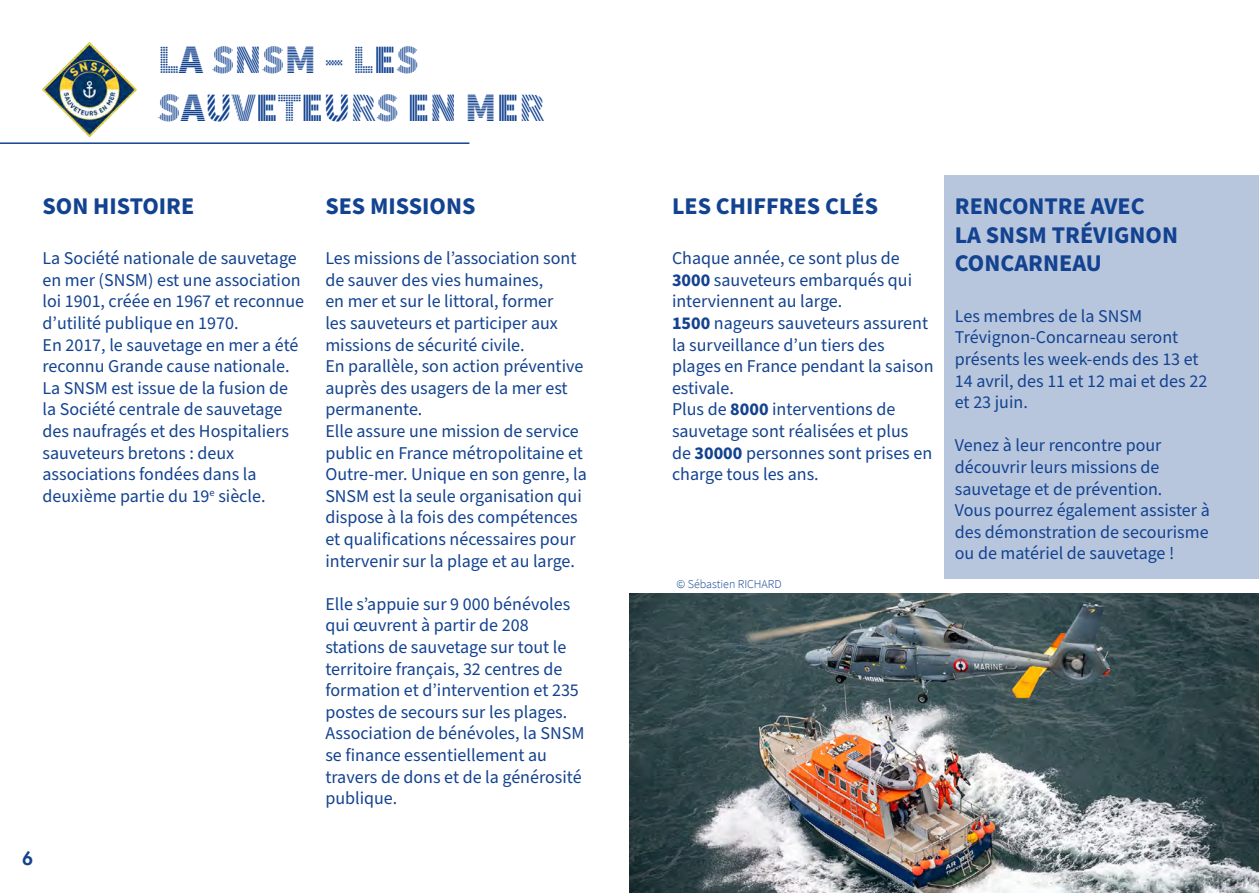
<style>
.page{position:relative;width:1259px;height:893px;background:#fff}
.page>*{position:absolute;margin:0;border:0;box-sizing:border-box;transform-origin:0 0}
.t1{font:900 40.5px/48.6px "Source Sans Pro DISPLAYV2";color:#134390}
.t2{font:700 24px/28.8px "Source Sans Pro";color:#134390}
.t3{font:18px/21.6px "Source Sans Pro";color:#134390}
.t4{font:800 18px "Futura Std";color:#134390}
.t5{font:300 12px "Source Sans Pro";color:#134390}
.s1{font-weight:700}
</style>
<div class="page">
<img style="left:629px;top:593px;width:630px;height:300px">
<hr style="left:0;top:142px;width:469px;height:2px;background:#134390">
<div style="left:944px;top:175px;width:315px;height:404px;background:#b8c6dd"></div>
<img style="left:43px;top:43px;width:93px;height:93px">
<h1 class="t1" style="left:158px;top:36px;width:388px">LA SNSM – LES<br>SAUVETEURS EN MER</h1>
<h2 class="t2" style="left:43px;top:192px;width:153px">SON HISTOIRE</h2>
<p class="t3" style="left:43px;top:248px;width:263px">La Société nationale de sauvetage en mer (SNSM) est une association loi 1901, créée en 1967 et reconnue d’utilité publique en 1970.<br>En 2017, le sauvetage en mer a été reconnu Grande cause nationale.<br>La SNSM est issue de la fusion de la Société centrale de sauvetage des naufragés et des Hospitaliers sauveteurs bretons : deux associations fondées dans la deuxième partie du 19<sup>e</sup> siècle.</p>
<p class="t4" style="left:22px;top:847px;width:12px">6</p>
<h2 class="t2" style="left:325px;top:192px;width:152px">SES MISSIONS</h2>
<p class="t3" style="left:325px;top:248px;width:263px">Les missions de l’association sont de sauver des vies humaines,<br>en mer et sur le littoral, former<br>les sauveteurs et participer aux missions de sécurité civile.<br>En parallèle, son action préventive auprès des usagers de la mer est permanente.<br>Elle assure une mission de service public en France métropolitaine et<br>Outre-mer. Unique en son genre, la<br>SNSM est la seule organisation qui dispose à la fois des compétences et qualifications nécessaires pour intervenir sur la plage et au large.</p>
<p class="t3" style="left:325px;top:594px;width:261px">Elle s’appuie sur 9 000 bénévoles qui œuvrent à partir de 208 stations de sauvetage sur tout le territoire français, 32 centres de formation et d’intervention et 235 postes de secours sur les plages.<br>Association de bénévoles, la SNSM se finance essentiellement au travers de dons et de la générosité publique.</p>
<h2 class="t2" style="left:672px;top:192px;width:208px">LES CHIFFRES CLÉS</h2>
<p class="t3" style="left:672px;top:248px;width:263px">Chaque année, ce sont plus de<br><span class="s1">3000</span> sauveteurs embarqués qui interviennent au large.<br><span class="s1">1500</span> nageurs sauveteurs assurent la surveillance d’un tiers des plages en France pendant la saison estivale.<br>Plus de <span class="s1">8000</span> interventions de sauvetage sont réalisées et plus<br>de <span class="s1">30000</span> personnes sont prises en charge tous les ans.</p>
<p class="t5" style="left:676px;top:577px;width:107px">© Sébastien RICHARD</p>
<h2 class="t2" style="left:955px;top:192px;width:225px">RENCONTRE AVEC<br>LA SNSM TRÉVIGNON<br>CONCARNEAU</h2>
<p class="t3" style="left:955px;top:306px;width:254px">Les membres de la SNSM<br>Trévignon-Concarneau seront présents les week-ends des 13 et<br>14 avril, des 11 et 12 mai et des 22 et 23 juin.</p>
<p class="t3" style="left:955px;top:435px;width:256px">Venez à leur rencontre pour découvrir leurs missions de sauvetage et de prévention.<br>Vous pourrez également assister à des démonstration de secourisme ou de matériel de sauvetage !</p>
</div>
